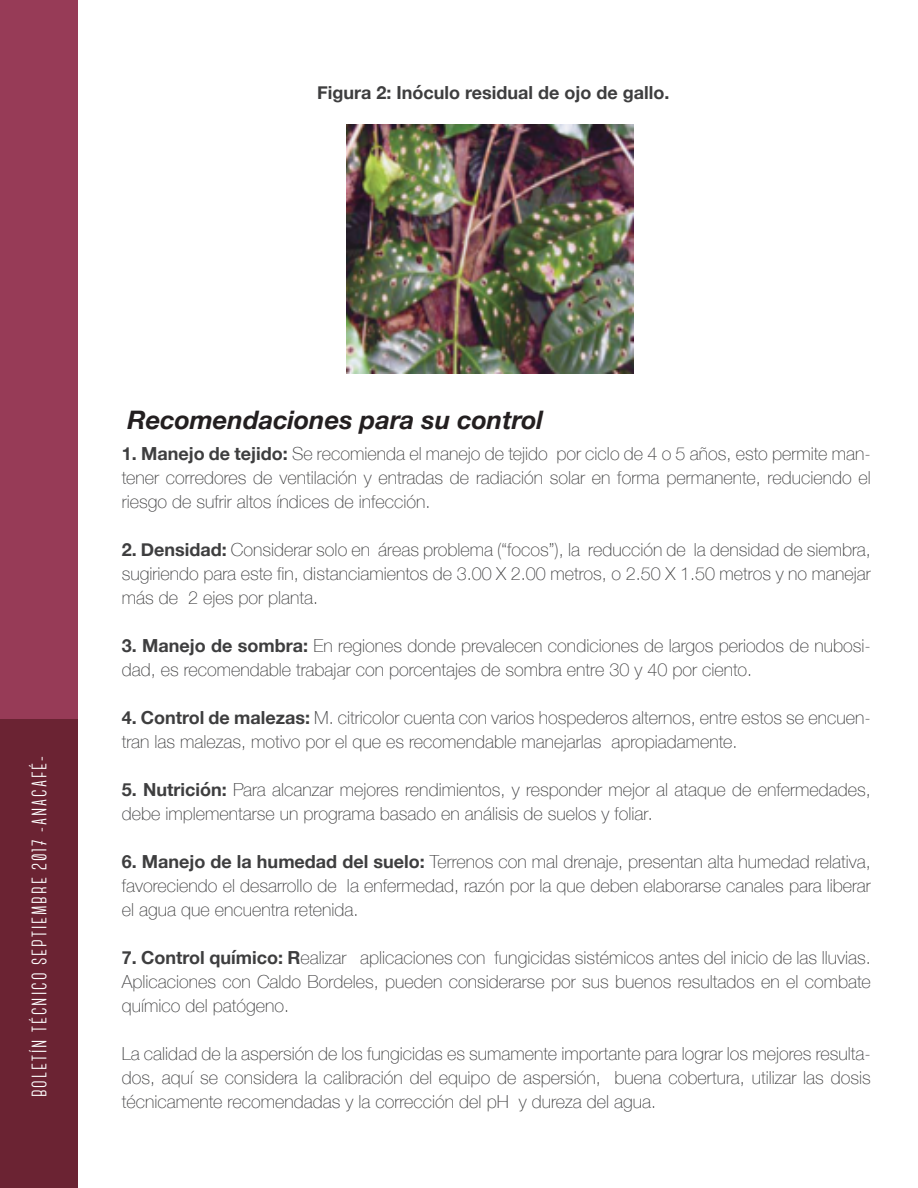
<style>
.page{position:relative;width:918px;height:1188px;background:#fff}
.page>*{position:absolute;margin:0;border:0;box-sizing:border-box;transform-origin:0 0}
.t1{font:italic 700 25.5px "Helvetica Neue";color:#231f20}
.t2{font:700 21px "Canter";letter-spacing:.095em;color:#fff}
.t3{font:100 18px/24px "Helvetica Neue";color:#3e3e3f;text-align:justify}
.t4{font:700 18px "Helvetica Neue";color:#3e3e3f}
.s1{font-weight:700}
</style>
<div class="page">
<div style="left:0;top:0;width:77px;height:1188px;background:#6b2333"></div>
<div style="left:0;top:0;width:77px;height:718px;background:#973b57"></div>
<img style="left:346px;top:125px;width:287px;height:249px">
<p class="t4" style="left:317px;top:78px;width:354px">Figura 2: Inóculo residual de ojo de gallo.</p>
<p class="t2" style="left:29px;top:1097px;width:342px;rotate:-90deg">BOLETÍN TÉCNICO SEPTIEMBRE 2017 -ANACAFÉ-</p>
<h1 class="t1" style="left:127px;top:400px;width:417px">Recomendaciones para su control</h1>
<p class="t3" style="left:122px;top:441px;width:751px"><span class="s1">1. Manejo de tejido:</span> Se recomienda el manejo de tejido por ciclo de 4 o 5 años, esto permite man&shy;tener corredores de ventilación y entradas de radiación solar en forma permanente, reduciendo el riesgo de sufrir altos índices de infección.</p>
<p class="t3" style="left:122px;top:537px;width:751px"><span class="s1">2. Densidad:</span> Considerar solo en áreas problema (“focos”), la reducción de la densidad de siembra, sugiriendo para este fin, distanciamientos de 3.00 X 2.00 metros, o 2.50 X 1.50 metros y no manejar más de 2 ejes por planta.</p>
<p class="t3" style="left:122px;top:633px;width:750px"><span class="s1">3. Manejo de sombra:</span> En regiones donde prevalecen condiciones de largos periodos de nubosi&shy;dad, es recomendable trabajar con porcentajes de sombra entre 30 y 40 por ciento.</p>
<p class="t3" style="left:122px;top:705px;width:750px"><span class="s1">4. Control de malezas:</span> M. citricolor cuenta con varios hospederos alternos, entre estos se encuen&shy;tran las malezas, motivo por el que es recomendable manejarlas apropiadamente.</p>
<p class="t3" style="left:122px;top:777px;width:751px"><span class="s1">5. Nutrición:</span> Para alcanzar mejores rendimientos, y responder mejor al ataque de enfermedades, debe implementarse un programa basado en análisis de suelos y foliar.</p>
<p class="t3" style="left:122px;top:849px;width:751px"><span class="s1">6. Manejo de la humedad del suelo:</span> Terrenos con mal drenaje, presentan alta humedad relativa, favoreciendo el desarrollo de la enfermedad, razón por la que deben elaborarse canales para liberar el agua que encuentra retenida.</p>
<p class="t3" style="left:122px;top:945px;width:751px"><span class="s1">7. Control químico: R</span>ealizar aplicaciones con fungicidas sistémicos antes del inicio de las lluvias.<br>Aplicaciones con Caldo Bordeles, pueden considerarse por sus buenos resultados en el combate químico del patógeno.</p>
<p class="t3" style="left:122px;top:1041px;width:751px">La calidad de la aspersión de los fungicidas es sumamente importante para lograr los mejores resulta&shy;dos, aquí se considera la calibración del equipo de aspersión, buena cobertura, utilizar las dosis técnicamente recomendadas y la corrección del pH y dureza del agua.</p>
</div>
